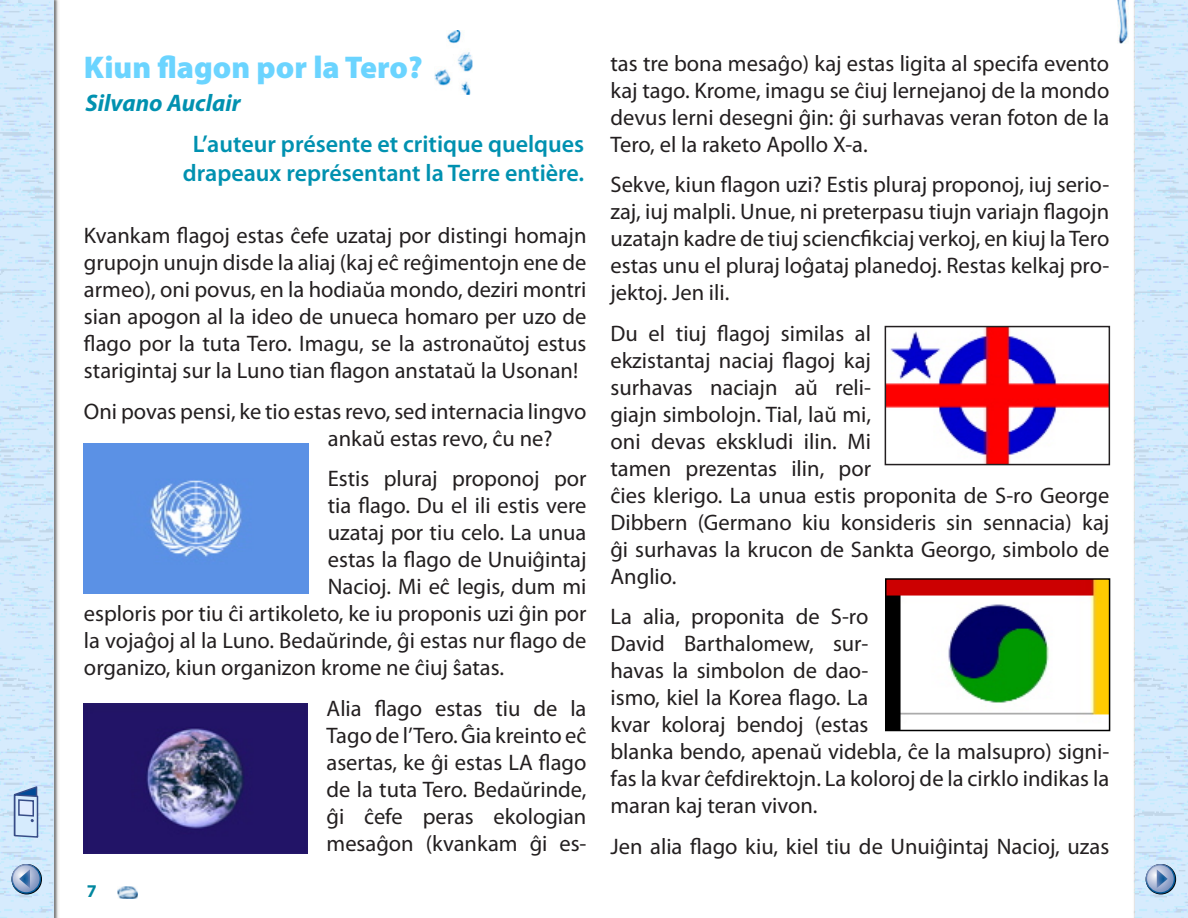
<style>
.page{position:relative;width:1188px;height:918px;background:#fff}
.page>*{position:absolute;margin:0;border:0;box-sizing:border-box;transform-origin:0 0}
.t1{font:900 31.5px "Myriad Pro";color:#6bd4ff}
.t2{font:600 24px/28.8px "Myriad Pro";color:#0091b0;text-align:center}
.t3{font:italic 700 24px "Myriad Pro";color:#0091b0}
.t4{font:22.5px/27px "Myriad Pro";color:#231f20;text-align:justify}
.t5{font:700 18px "Myriad Pro";color:#00879f}
</style>
<div class="page">
<img style="left:1133px;top:0;width:2px;height:918px">
<img style="left:1135px;top:0;width:53px;height:918px">
<img style="left:0;top:0;width:59px;height:918px">
<img style="left:1px;top:0;width:52px;height:918px">
<div style="left:1146px;top:864px;width:30px;height:30px;border:2px solid #000;border-radius:50%"></div>
<svg style="left:1146px;top:865px;width:29px;height:28px"></svg>
<div style="left:1146px;top:864px;width:29px;height:30px;border:2px solid #fff;border-radius:50%"></div>
<svg style="left:1157px;top:869px;width:11px;height:19px"></svg>
<div style="left:12px;top:864px;width:30px;height:30px;border:2px solid #000;border-radius:50%"></div>
<svg style="left:12px;top:865px;width:28px;height:28px"></svg>
<div style="left:11px;top:864px;width:30px;height:30px;border:2px solid #fff;border-radius:50%"></div>
<svg style="left:19px;top:869px;width:11px;height:19px"></svg>
<svg style="left:13px;top:785px;width:26px;height:56px"></svg>
<img style="left:84px;top:443px;width:225px;height:150px">
<img style="left:84px;top:703px;width:223px;height:150px">
<img style="left:888px;top:329px;width:219px;height:133px">
<div style="left:885px;top:326px;width:225px;height:139px;border:2px solid #231f20"></div>
<img style="left:888px;top:581px;width:219px;height:147px">
<div style="left:885px;top:578px;width:225px;height:153px;border:2px solid #000"></div>
<img style="left:434px;top:30px;width:38px;height:65px">
<img style="left:118px;top:886px;width:19px;height:12px">
<img style="left:1118px;top:0;width:10px;height:43px">
<h1 class="t1" style="left:84px;top:49px;width:340px">Kiun flagon por la Tero?</h1>
<p class="t3" style="left:85px;top:90px;width:157px">Silvano Auclair</p>
<p class="t2" style="left:183px;top:130px;width:403px">L’auteur présente et critique quelques drapeaux représentant la Terre entière.</p>
<p class="t4" style="left:84px;top:223px;width:504px">Kvankam flagoj estas ĉefe uzataj por distingi homajn grupojn unujn disde la aliaj (kaj eĉ reĝimentojn ene de armeo), oni povus, en la hodiaŭa mondo, deziri montri sian apogon al la ideo de unueca homaro per uzo de flago por la tuta Tero. Imagu, se la astronaŭtoj estus starigintaj sur la Luno tian flagon anstataŭ la Usonan!</p>
<p class="t4" style="left:328px;top:398px;width:260px;text-indent:-244px">Oni povas pensi, ke tio estas revo, sed internacia lingvo ankaŭ estas revo, ĉu ne?</p>
<p class="t4" style="left:328px;top:466px;width:260px">Estis pluraj proponoj por</p>
<p class="t4" style="left:328px;top:493px;width:260px">tia flago. Du el ili estis vere</p>
<p class="t4" style="left:328px;top:520px;width:260px">uzataj por tiu celo. La unua</p>
<p class="t4" style="left:328px;top:547px;width:260px">estas la flago de Unuiĝintaj</p>
<p class="t4" style="left:328px;top:574px;width:260px">Nacioj. Mi eĉ legis, dum mi</p>
<p class="t4" style="left:84px;top:601px;width:504px">esploris por tiu ĉi artikoleto, ke iu proponis uzi ĝin por</p>
<p class="t4" style="left:84px;top:628px;width:504px">la vojaĝoj al la Luno. Bedaŭrinde, ĝi estas nur flago de</p>
<p class="t4" style="left:84px;top:655px;width:422px">organizo, kiun organizon krome ne ĉiuj ŝatas.</p>
<p class="t4" style="left:327px;top:695px;width:261px">Alia flago estas tiu de la Tago de l’Tero. Ĝia kreinto eĉ asertas, ke ĝi estas LA flago de la tuta Tero. Bedaŭrinde, ĝi ĉefe peras ekologian mesaĝon (kvankam ĝi es-</p>
<p class="t5" style="left:87px;top:881px;width:11px">7</p>
<p class="t4" style="left:610px;top:50px;width:500px">tas tre bona mesaĝo) kaj estas ligita al specifa evento kaj tago. Krome, imagu se ĉiuj lernejanoj de la mondo devus lerni desegni ĝin: ĝi surhavas veran foton de la Tero, el la raketo Apollo X-a.</p>
<p class="t4" style="left:610px;top:172px;width:500px">Sekve, kiun flagon uzi? Estis pluraj proponoj, iuj serio&shy;zaj, iuj malpli. Unue, ni preterpasu tiujn variajn flagojn uzatajn kadre de tiuj sciencfikciaj verkoj, en kiuj la Tero estas unu el pluraj loĝataj planedoj. Restas kelkaj pro&shy;jektoj. Jen ili.</p>
<p class="t4" style="left:610px;top:320px;width:500px;text-align:left">Du el tiuj flagoj similas al<br>ekzistantaj naciaj flagoj kaj<br>surhavas naciajn aŭ reli-<br>giajn simbolojn. Tial, laŭ mi,<br>oni devas ekskludi ilin. Mi<br>tamen prezentas ilin, por<br>ĉies klerigo. La unua estis proponita de S-ro George<br>Dibbern (Germano kiu konsideris sin sennacia) kaj ĝi surhavas la krucon de Sankta Georgo, simbolo de<br>Anglio.</p>
<p class="t4" style="left:610px;top:604px;width:500px;text-align:left">La alia, proponita de S-ro<br>David Barthalomew, sur-<br>havas la simbolon de dao-<br>ismo, kiel la Korea flago. La<br>kvar koloraj bendoj (estas<br>blanka bendo, apenaŭ videbla, ĉe la malsupro) signi&shy;fas la kvar ĉefdirektojn. La koloroj de la cirklo indikas la maran kaj teran vivon.</p>
<p class="t4" style="left:610px;top:833px;width:500px">Jen alia flago kiu, kiel tiu de Unuiĝintaj Nacioj, uzas</p>
</div>
